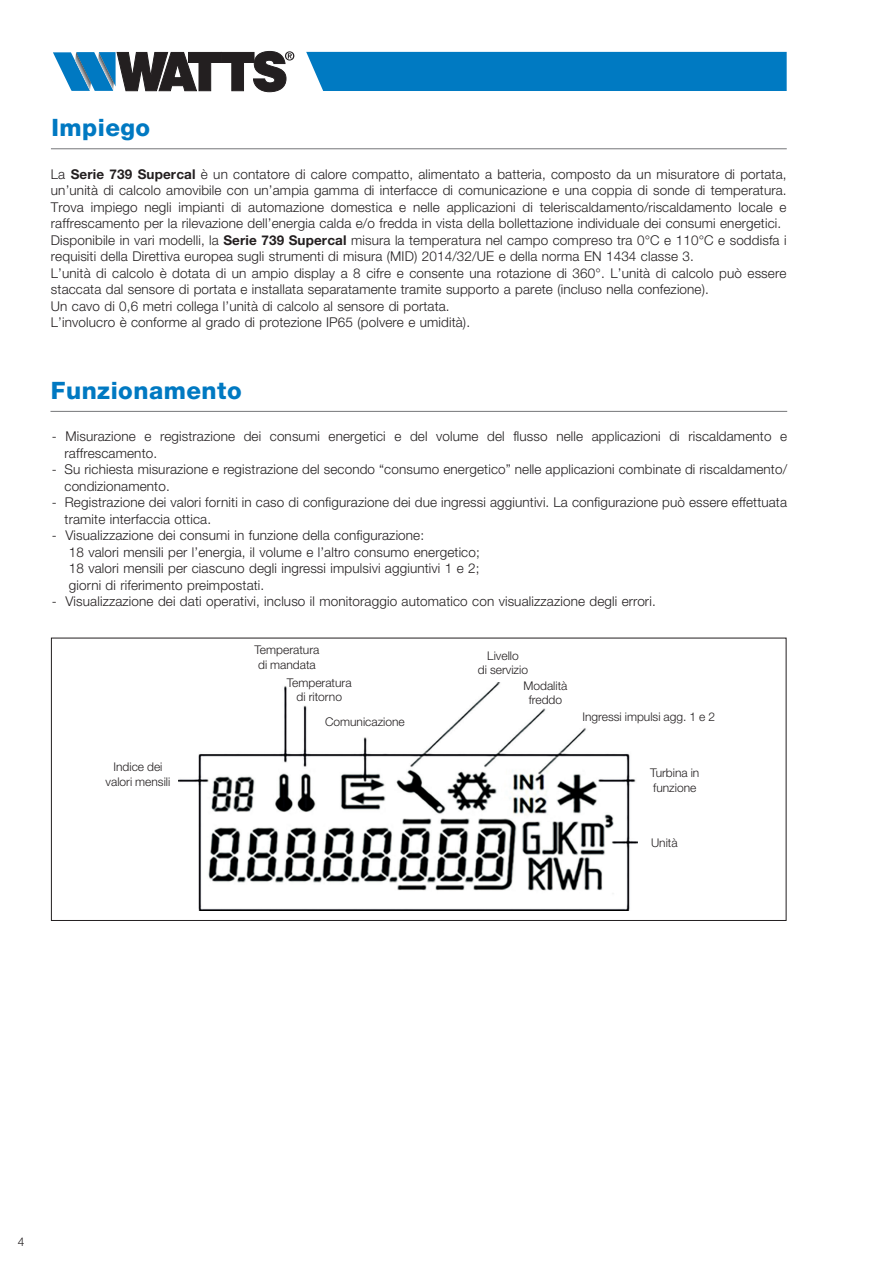
<style>
.page{position:relative;width:893px;height:1263px;background:#fff}
.page>*{position:absolute;margin:0;border:0;box-sizing:border-box;transform-origin:0 0}
.Normale{font:800 24px "Helvetica Neue LT Std";letter-spacing:.02em;color:#0079c2}
.Normale-2{font:300 13.5px/16.5px "Helvetica Neue LT Std";letter-spacing:.01em;color:#231f20}
.STILE_TESTO_DESCRIZI{font:300 13.5px/16.5px "Helvetica Neue LT Std";letter-spacing:.01em;color:#231f20}
.t1{font:300 12px "Helvetica Neue LT Std";color:#231f20}
.s1{font-weight:700}
</style>
<div class="page">
<svg style="left:53px;top:51px;width:241px;height:41px"></svg>
<div style="left:306px;top:52px;width:481px;height:39px;background:#007ac2"></div>
<hr style="left:51px;top:148px;width:736px;height:1px;background:#757679">
<hr style="left:50px;top:411px;width:737px;height:1px;background:#757679">
<img style="left:178px;top:682px;width:459px;height:228px">
<p class="Normale" style="left:51px;top:113px;width:100px">Impiego</p>
<p class="Normale-2" style="left:51px;top:165px;width:737px;text-align:justify">La <span class="s1">Serie 739 Supercal</span> è un contatore di calore compatto, alimentato a batteria, composto da un misuratore di portata, un’unità di calcolo amovibile con un’ampia gamma di interfacce di comunicazione e una coppia di sonde di temperatura.<br>Trova impiego negli impianti di automazione domestica e nelle applicazioni di teleriscaldamento/riscaldamento locale e raffrescamento per la rilevazione dell’energia calda e/o fredda in vista della bollettazione individuale dei consumi energetici.</p>
<p class="Normale-2" style="left:51px;top:231px;width:737px">Disponibile in vari modelli, la <span class="s1">Serie 739 Supercal</span> misura la temperatura nel campo compreso tra 0°C e 110°C e soddisfa i requisiti della Direttiva europea sugli strumenti di misura (MID) 2014/32/UE e della norma EN 1434 classe 3.</p>
<p class="Normale-2" style="left:51px;top:264px;width:737px">L’unità di calcolo è dotata di un ampio display a 8 cifre e consente una rotazione di 360°. L’unità di calcolo può essere staccata dal sensore di portata e installata separatamente tramite supporto a parete (incluso nella confezione).</p>
<p class="Normale-2" style="left:51px;top:297px;width:400px">Un cavo di 0,6 metri collega l’unità di calcolo al sensore di portata.</p>
<p class="Normale-2" style="left:51px;top:314px;width:421px">L’involucro è conforme al grado di protezione IP65 (polvere e umidità).</p>
<p class="Normale" style="left:51px;top:376px;width:192px">Funzionamento</p>
<p class="STILE_TESTO_DESCRIZI" style="left:65px;top:428px;width:724px;text-indent:-13px">- Misurazione e registrazione dei consumi energetici e del volume del flusso nelle applicazioni di riscaldamento e raffrescamento.</p>
<p class="STILE_TESTO_DESCRIZI" style="left:65px;top:461px;width:724px;text-indent:-13px">- Su richiesta misurazione e registrazione del secondo “consumo energetico” nelle applicazioni combinate di riscaldamento/ condizionamento.</p>
<p class="STILE_TESTO_DESCRIZI" style="left:65px;top:494px;width:724px;text-indent:-13px">- Registrazione dei valori forniti in caso di configurazione dei due ingressi aggiuntivi. La configurazione può essere effettuata tramite interfaccia ottica.</p>
<p class="STILE_TESTO_DESCRIZI" style="left:52px;top:527px;width:374px">- Visualizzazione dei consumi in funzione della configurazione:</p>
<p class="STILE_TESTO_DESCRIZI" style="left:69px;top:543px;width:413px">18 valori mensili per l’energia, il volume e l’altro consumo energetico;</p>
<p class="STILE_TESTO_DESCRIZI" style="left:69px;top:560px;width:412px">18 valori mensili per ciascuno degli ingressi impulsivi aggiuntivi 1 e 2;</p>
<p class="STILE_TESTO_DESCRIZI" style="left:69px;top:576px;width:197px">giorni di riferimento preimpostati.</p>
<p class="STILE_TESTO_DESCRIZI" style="left:52px;top:593px;width:605px">- Visualizzazione dei dati operativi, incluso il monitoraggio automatico con visualizzazione degli errori.</p>
<p class="t1" style="left:114px;top:760px;width:51px">Indice dei</p>
<p class="t1" style="left:106px;top:774px;width:66px">valori mensili</p>
<p class="t1" style="left:255px;top:643px;width:66px">Temperatura</p>
<p class="t1" style="left:258px;top:657px;width:59px">di mandata</p>
<p class="t1" style="left:287px;top:675px;width:66px">Temperatura</p>
<p class="t1" style="left:297px;top:690px;width:47px">di ritorno</p>
<p class="t1" style="left:325px;top:714px;width:81px">Comunicazione</p>
<p class="t1" style="left:487px;top:648px;width:33px">Livello</p>
<p class="t1" style="left:478px;top:662px;width:52px">di servizio</p>
<p class="t1" style="left:523px;top:678px;width:46px">Modalità</p>
<p class="t1" style="left:529px;top:693px;width:35px">freddo</p>
<p class="t1" style="left:582px;top:709px;width:134px">Ingressi impulsi agg. 1 e 2</p>
<p class="t1" style="left:650px;top:766px;width:51px">Turbina in</p>
<p class="t1" style="left:653px;top:780px;width:45px">funzione</p>
<p class="t1" style="left:651px;top:835px;width:28px">Unità</p>
<p class="t1" style="left:18px;top:1234px;width:8px">4</p>
</div>
